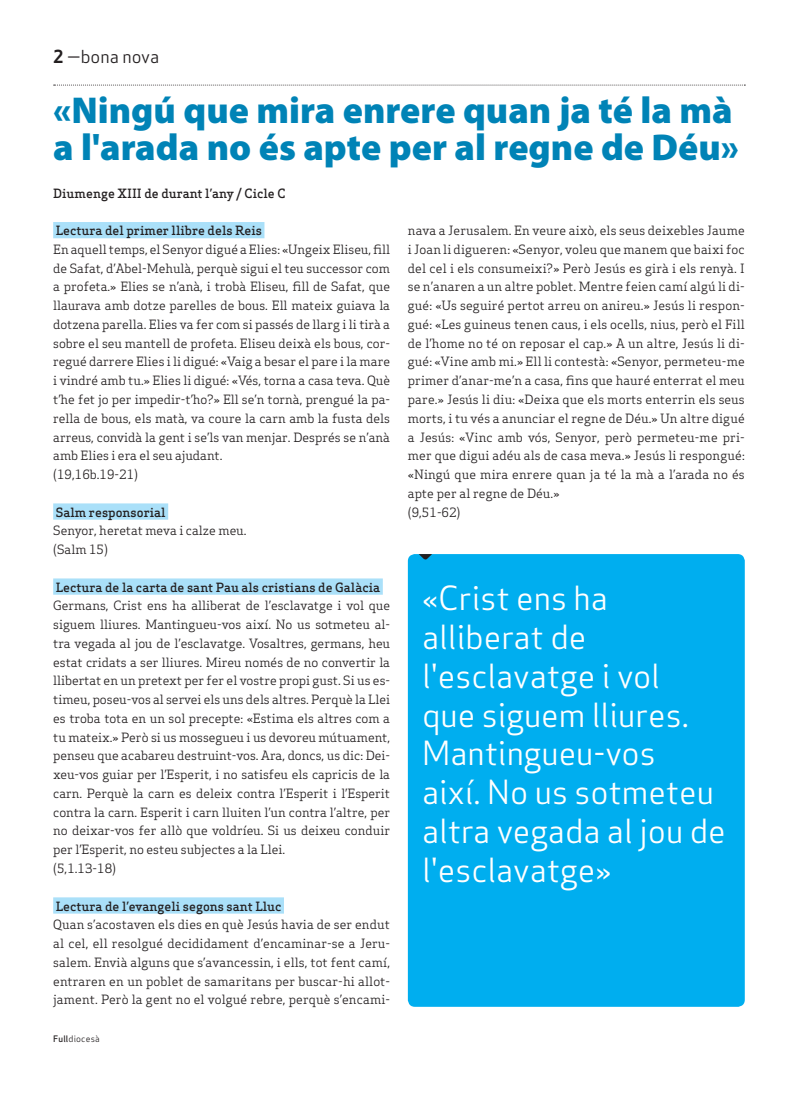
<style>
.page{position:relative;width:798px;height:1099px;background:#fff}
.page>*{position:absolute;margin:0;border:0;box-sizing:border-box;transform-origin:0 0}
.Titulars{font:900 37.5px/37.5px "Myriad Pro";color:#0083b6}
.Pastilla_Destacat{font:32.5px/38.8px "Apex Sans Book T";color:#fff}
.Capçalera{font:17.5px "Apex Sans Book T";color:#231f20}
.Text_General{font:12.5px/18.8px "Apex Serif";color:#231f20;text-align:justify}
.Text_General-2{font:500 12.5px "Apex Serif";color:#231f20}
.Autors{font:500 12.5px "Apex Serif";color:#231f20}
.Data_Peu{font:8.75px "Apex Sans Book T";letter-spacing:.02em;color:#231f20}
.s1{font-family:"Apex Sans Bold T"}
.s2{font-family:"Apex Sans Medium T"}
</style>
<div class="page">
<svg style="left:54px;top:85px;width:691px;height:1px"></svg>
<div style="left:53px;top:222px;width:211px;height:16px;background:#aae0f9"></div>
<div style="left:53px;top:503px;width:115px;height:16px;background:#aae0f9"></div>
<div style="left:53px;top:578px;width:329px;height:16px;background:#aae0f9"></div>
<div style="left:53px;top:897px;width:231px;height:16px;background:#aae0f9"></div>
<div style="left:407px;top:554px;width:337px;height:452px;background:#00aeef;border-radius:7px"></div>
<svg style="left:418px;top:554px;width:14px;height:6px"></svg>
<p class="Capçalera" style="left:53px;top:46px;width:107px"><span class="s1">2</span> —bona nova</p>
<p class="Titulars" style="left:53px;top:90px;width:687px">«Ningú que mira enrere quan ja té la mà a l'arada no és apte per al regne de Déu»</p>
<p class="Autors" style="left:53px;top:185px;width:234px">Diumenge XIII de durant l’any / Cicle C</p>
<p class="Text_General-2" style="left:56px;top:223px;width:208px">Lectura del primer llibre dels Reis</p>
<p class="Text_General" style="left:53px;top:240px;width:338px">En aquell temps, el Senyor digué a Elies: «Ungeix Eliseu, fill de Safat, d’Abel-Mehulà, perquè sigui el teu successor com a profeta.» Elies se n’anà, i trobà Eliseu, fill de Safat, que llaurava amb dotze parelles de bous. Ell mateix guiava la dotzena parella. Elies va fer com si passés de llarg i li tirà a sobre el seu mantell de profeta. Eliseu deixà els bous, cor&shy;regué darrere Elies i li digué: «Vaig a besar el pare i la mare i vindré amb tu.» Elies li digué: «Vés, torna a casa teva. Què t’he fet jo per impedir-t’ho?» Ell se’n tornà, prengué la pa&shy;rella de bous, els matà, va coure la carn amb la fusta dels arreus, convidà la gent i se’ls van menjar. Després se n’anà amb Elies i era el seu ajudant.</p>
<p class="Text_General" style="left:53px;top:465px;width:86px">(19,16b.19-21)</p>
<p class="Text_General-2" style="left:56px;top:504px;width:111px">Salm responsorial</p>
<p class="Text_General" style="left:53px;top:521px;width:195px">Senyor, heretat meva i calze meu.</p>
<p class="Text_General" style="left:53px;top:540px;width:56px">(Salm 15)</p>
<p class="Text_General-2" style="left:56px;top:579px;width:326px">Lectura de la carta de sant Pau als cristians de Galàcia</p>
<p class="Text_General" style="left:53px;top:596px;width:338px">Germans, Crist ens ha alliberat de l’esclavatge i vol que siguem lliures. Mantingueu-vos així. No us sotmeteu al&shy;tra vegada al jou de l’esclavatge. Vosaltres, germans, heu estat cridats a ser lliures. Mireu només de no convertir la llibertat en un pretext per fer el vostre propi gust. Si us es&shy;timeu, poseu-vos al servei els uns dels altres. Perquè la Llei es troba tota en un sol precepte: «Estima els altres com a tu mateix.» Però si us mossegueu i us devoreu mútuament, penseu que acabareu destruint-vos. Ara, doncs, us dic: Dei&shy;xeu-vos guiar per l’Esperit, i no satisfeu els capricis de la carn. Perquè la carn es deleix contra l’Esperit i l’Esperit contra la carn. Esperit i carn lluiten l’un contra l’altre, per no deixar-vos fer allò que voldríeu. Si us deixeu conduir per l’Esperit, no esteu subjectes a la Llei.</p>
<p class="Text_General" style="left:53px;top:858px;width:64px">(5,1.13-18)</p>
<p class="Text_General-2" style="left:56px;top:898px;width:227px">Lectura de l’evangeli segons sant Lluc</p>
<p class="Text_General" style="left:53px;top:915px;width:338px">Quan s’acostaven els dies en què Jesús havia de ser endut al cel, ell resolgué decididament d’encaminar-se a Jeru&shy;salem. Envià alguns que s’avancessin, i ells, tot fent camí, entraren en un poblet de samaritans per buscar-hi allot&shy;jament. Però la gent no el volgué rebre, perquè s’encami-</p>
<p class="Data_Peu" style="left:53px;top:1032px;width:48px"><span class="s2">Full</span>diocesà</p>
<p class="Text_General" style="left:407px;top:221px;width:338px">nava a Jerusalem. En veure això, els seus deixebles Jaume i Joan li digueren: «Senyor, voleu que manem que baixi foc del cel i els consumeixi?» Però Jesús es girà i els renyà. I se n’anaren a un altre poblet. Mentre feien camí algú li di&shy;gué: «Us seguiré pertot arreu on anireu.» Jesús li respon&shy;gué: «Les guineus tenen caus, i els ocells, nius, però el Fill de l’home no té on reposar el cap.» A un altre, Jesús li di&shy;gué: «Vine amb mi.» Ell li contestà: «Senyor, permeteu-me primer d’anar-me’n a casa, fins que hauré enterrat el meu pare.» Jesús li diu: «Deixa que els morts enterrin els seus morts, i tu vés a anunciar el regne de Déu.» Un altre digué a Jesús: «Vinc amb vós, Senyor, però permeteu-me pri&shy;mer que digui adéu als de casa meva.» Jesús li respongué: «Ningú que mira enrere quan ja té la mà a l’arada no és apte per al regne de Déu.»</p>
<p class="Text_General" style="left:407px;top:502px;width:54px">(9,51-62)</p>
<p class="Pastilla_Destacat" style="left:422px;top:578px;width:305px">«Crist ens ha alliberat de l'esclavatge i vol<br>que siguem lliures.<br>Mantingueu-vos<br>així. No us sotmeteu altra vegada al jou de l'esclavatge»</p>
</div>
